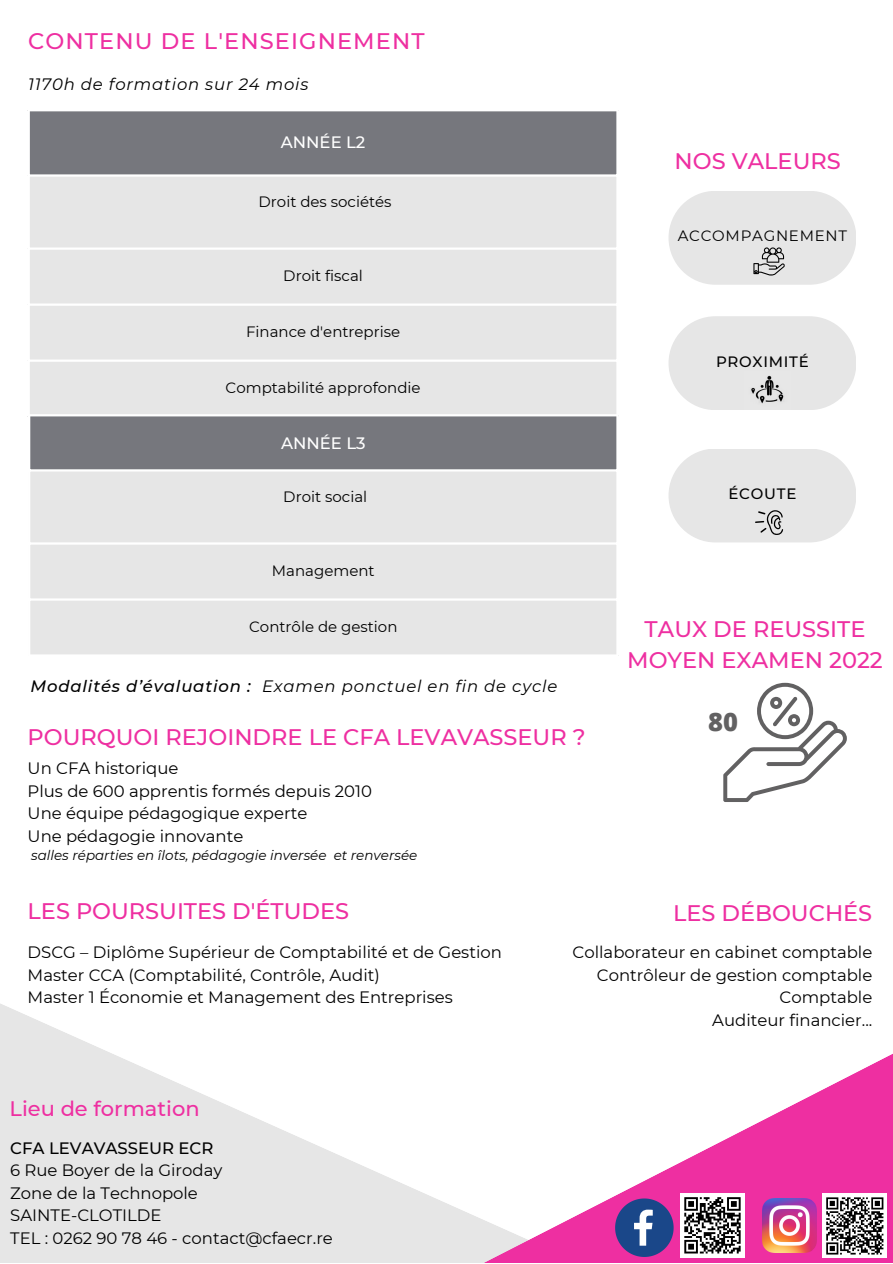
<style>
.page{position:relative;width:893px;height:1264px;background:#fff}
.page>*{position:absolute;margin:0;border:0;box-sizing:border-box;transform-origin:0 0}
.t1{font:800 25.5px "Open Sans";color:#626162}
.t2{font:500 22.5px/31.5px "Montserrat";color:#ee2fa1;text-align:center}
.t3{font:500 22.5px "Montserrat";letter-spacing:.05em;color:#ee2fa1}
.t4{font:500 21px "Montserrat";color:#ee2fa1}
.t5{font:16.5px/22.5px "Montserrat";color:#000}
.t6{font:italic 16.5px "Montserrat";letter-spacing:.05em;color:#000}
.t7{font:500 16.5px "Montserrat";color:#000}
.t8{font:500 16.5px "Montserrat";color:#fff}
.t9{font:15px "Montserrat";color:#000}
.t10{font:500 15px "Montserrat";letter-spacing:.05em;color:#000}
.t11{font:15px "Montserrat";letter-spacing:.05em;color:#000}
.t12{font:italic 13.5px "Montserrat";color:#000}
.s1{font-weight:500}
</style>
<div class="page">
<svg style="left:0;top:1004px;width:258px;height:258px;fill:#e6e6e6"></svg>
<svg style="left:258px;top:1054px;width:634px;height:208px"></svg>
<div style="left:668px;top:316px;width:188px;height:94px;background:#e6e6e6;border-radius:47px"></div>
<img style="left:751px;top:375px;width:33px;height:29px">
<svg style="left:723px;top:682px;width:123px;height:120px"></svg>
<div style="left:668px;top:448px;width:188px;height:94px;background:#e6e6e6;border-radius:47px"></div>
<svg style="left:755px;top:510px;width:28px;height:25px"></svg>
<div style="left:28px;top:110px;width:589px;height:66px;background:#76777d"></div>
<div style="left:30px;top:177px;width:586px;height:237px;background:#e6e6e6"></div>
<hr style="left:28px;top:111px;width:2px;height:304px;background:#fff">
<hr style="left:616px;top:111px;width:2px;height:304px;background:#fff">
<hr style="left:28px;top:109px;width:590px;height:2px;background:#fff">
<hr style="left:28px;top:174px;width:590px;height:3px;background:#fff">
<hr style="left:28px;top:247px;width:590px;height:3px;background:#fff">
<hr style="left:28px;top:303px;width:590px;height:3px;background:#fff">
<hr style="left:28px;top:359px;width:590px;height:3px;background:#fff">
<div style="left:29px;top:415px;width:588px;height:55px;background:#76777d"></div>
<div style="left:30px;top:471px;width:586px;height:183px;background:#e6e6e6"></div>
<hr style="left:28px;top:416px;width:2px;height:238px;background:#fff">
<hr style="left:616px;top:416px;width:2px;height:238px;background:#fff">
<hr style="left:28px;top:414px;width:590px;height:2px;background:#fff">
<hr style="left:28px;top:469px;width:590px;height:2px;background:#fff">
<hr style="left:28px;top:542px;width:590px;height:2px;background:#fff">
<hr style="left:28px;top:598px;width:590px;height:2px;background:#fff">
<div style="left:668px;top:191px;width:188px;height:94px;background:#e6e6e6;border-radius:47px"></div>
<svg style="left:753px;top:247px;width:31px;height:28px"></svg>
<svg style="left:615px;top:1198px;width:58px;height:58px;background:#5c5499"></svg>
<div style="left:680px;top:1193px;width:64px;height:64px;background:#fff"></div>
<svg style="left:684px;top:1197px;width:57px;height:57px"></svg>
<img style="left:762px;top:1198px;width:54px;height:54px">
<div style="left:822px;top:1193px;width:64px;height:64px;background:#fff"></div>
<svg style="left:826px;top:1197px;width:58px;height:58px"></svg>
<h2 class="t3" style="left:28px;top:27px;width:398px">CONTENU DE L'ENSEIGNEMENT</h2>
<p class="t6" style="left:28px;top:74px;width:282px">1170h de formation sur 24 mois</p>
<p class="t8" style="left:281px;top:132px;width:86px">ANNÉE L2</p>
<p class="t9" style="left:258px;top:192px;width:134px">Droit des sociétés</p>
<p class="t9" style="left:283px;top:267px;width:81px">Droit fiscal</p>
<p class="t9" style="left:246px;top:323px;width:156px">Finance d'entreprise</p>
<p class="t9" style="left:225px;top:379px;width:196px">Comptabilité approfondie</p>
<p class="t8" style="left:281px;top:433px;width:86px">ANNÉE L3</p>
<p class="t9" style="left:283px;top:487px;width:85px">Droit social</p>
<p class="t9" style="left:272px;top:561px;width:104px">Management</p>
<p class="t9" style="left:249px;top:617px;width:150px">Contrôle de gestion</p>
<p class="t6" style="left:31px;top:676px;width:528px"><span class="s1">Modalités d’évaluation :</span> Examen ponctuel en fin de cycle</p>
<h2 class="t2" style="left:28px;top:721px;width:559px">POURQUOI REJOINDRE LE CFA LEVAVASSEUR ?</h2>
<p class="t5" style="left:28px;top:757px;width:346px">Un CFA historique<br>Plus de 600 apprentis formés depuis 2010<br>Une équipe pédagogique experte<br>Une pédagogie innovante</p>
<p class="t12" style="left:31px;top:846px;width:387px">salles réparties en îlots, pédagogie inversée et renversée</p>
<h2 class="t2" style="left:674px;top:145px;width:167px">NOS VALEURS</h2>
<p class="t11" style="left:677px;top:227px;width:171px">ACCOMPAGNEMENT</p>
<p class="t10" style="left:716px;top:352px;width:94px">PROXIMITÉ</p>
<p class="t10" style="left:728px;top:484px;width:69px">ÉCOUTE</p>
<h2 class="t2" style="left:627px;top:612px;width:257px">TAUX DE REUSSITE<br>MOYEN EXAMEN 2022</h2>
<h1 class="t1" style="left:708px;top:703px;width:31px">80</h1>
<h2 class="t2" style="left:28px;top:894px;width:323px">LES POURSUITES D'ÉTUDES</h2>
<p class="t5" style="left:28px;top:940px;width:476px">DSCG – Diplôme Supérieur de Comptabilité et de Gestion<br>Master CCA (Comptabilité, Contrôle, Audit)<br>Master 1 Économie et Management des Entreprises</p>
<p class="t4" style="left:10px;top:1095px;width:191px">Lieu de formation</p>
<p class="t7" style="left:10px;top:1137px;width:205px">CFA LEVAVASSEUR ECR</p>
<p class="t5" style="left:10px;top:1158px;width:324px">6 Rue Boyer de la Giroday<br>Zone de la Technopole<br>SAINTE-CLOTILDE<br>TEL : 0262 90 78 46 - contact@cfaecr.re</p>
<h2 class="t2" style="left:673px;top:896px;width:201px">LES DÉBOUCHÉS</h2>
<p class="t5" style="left:572px;top:940px;width:301px;text-align:right">Collaborateur en cabinet comptable<br>Contrôleur de gestion comptable<br>Comptable<br>Auditeur financier...</p>
</div>
